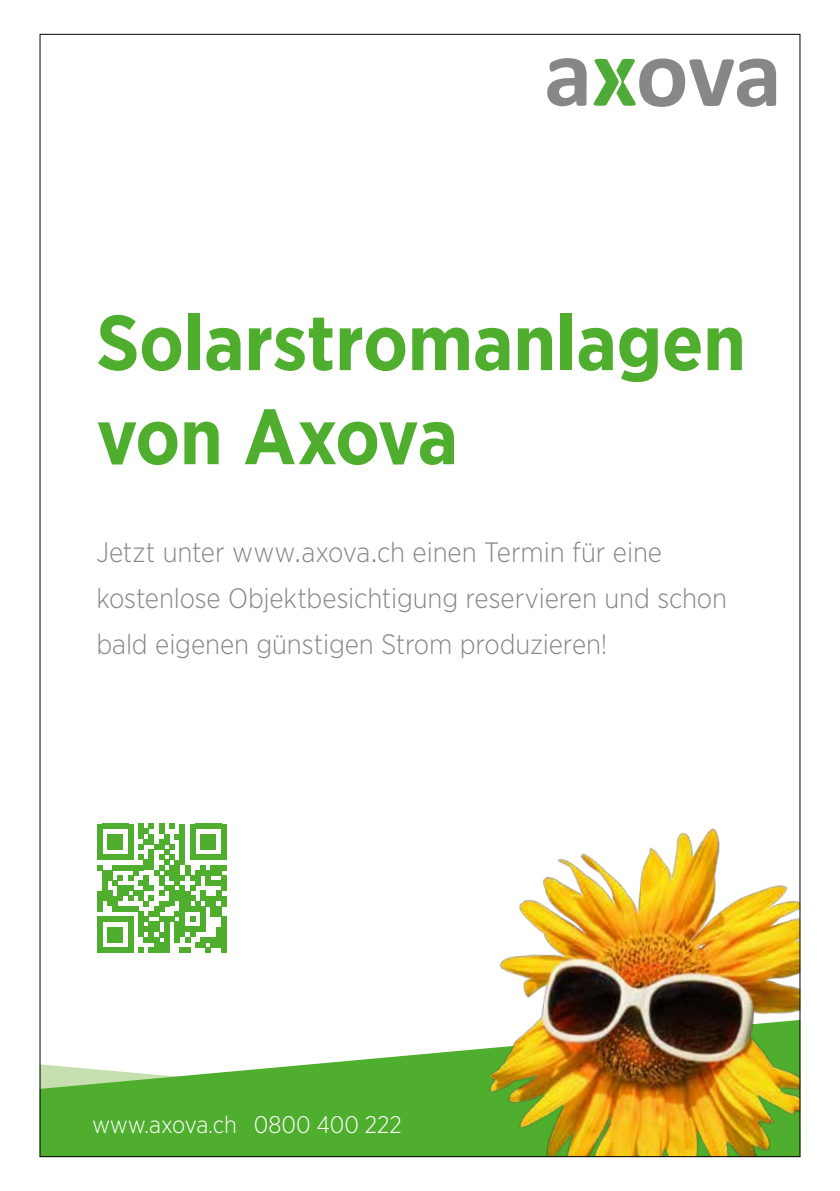
<style>
.page{position:relative;width:840px;height:1191px;background:#fff}
.page>*{position:absolute;margin:0;border:0;box-sizing:border-box;transform-origin:0 0}
.t1{font:700 78px/94px "Gotham Narrow";letter-spacing:-.005em;color:#50ae2f}
.t2{font:300 28px/46px "Gotham Narrow";letter-spacing:-.005em;color:#878786}
.t3{font:300 24px "Gotham Narrow";color:#fff}
</style>
<div class="page">
<svg style="left:42px;top:1048px;width:445px;height:107px;fill:#50ae2f"></svg>
<img style="left:487px;top:828px;width:310px;height:327px">
<svg style="left:547px;top:58px;width:39px;height:48px"></svg>
<svg style="left:593px;top:58px;width:182px;height:49px"></svg>
<svg style="left:97px;top:823px;width:129px;height:129px"></svg>
<div style="left:221px;top:880px;width:5px;height:10px;background:#50ae2f"></div>
<div style="left:221px;top:896px;width:5px;height:10px;background:#50ae2f"></div>
<div style="left:221px;top:916px;width:5px;height:10px;background:#50ae2f"></div>
<div style="left:221px;top:926px;width:5px;height:16px;background:#50ae2f"></div>
<div style="left:221px;top:942px;width:5px;height:10px;background:#50ae2f"></div>
<h1 class="t1" style="left:96px;top:295px;width:650px">Solarstromanlagen von Axova</h1>
<p class="t2" style="left:96px;top:529px;width:631px">Jetzt unter www.axova.ch einen Termin für eine kostenlose Objektbesichtigung reservieren und schon bald eigenen günstigen Strom produzieren!</p>
<p class="t3" style="left:92px;top:1109px;width:311px">www.axova.ch 0800 400 222</p>
</div>
